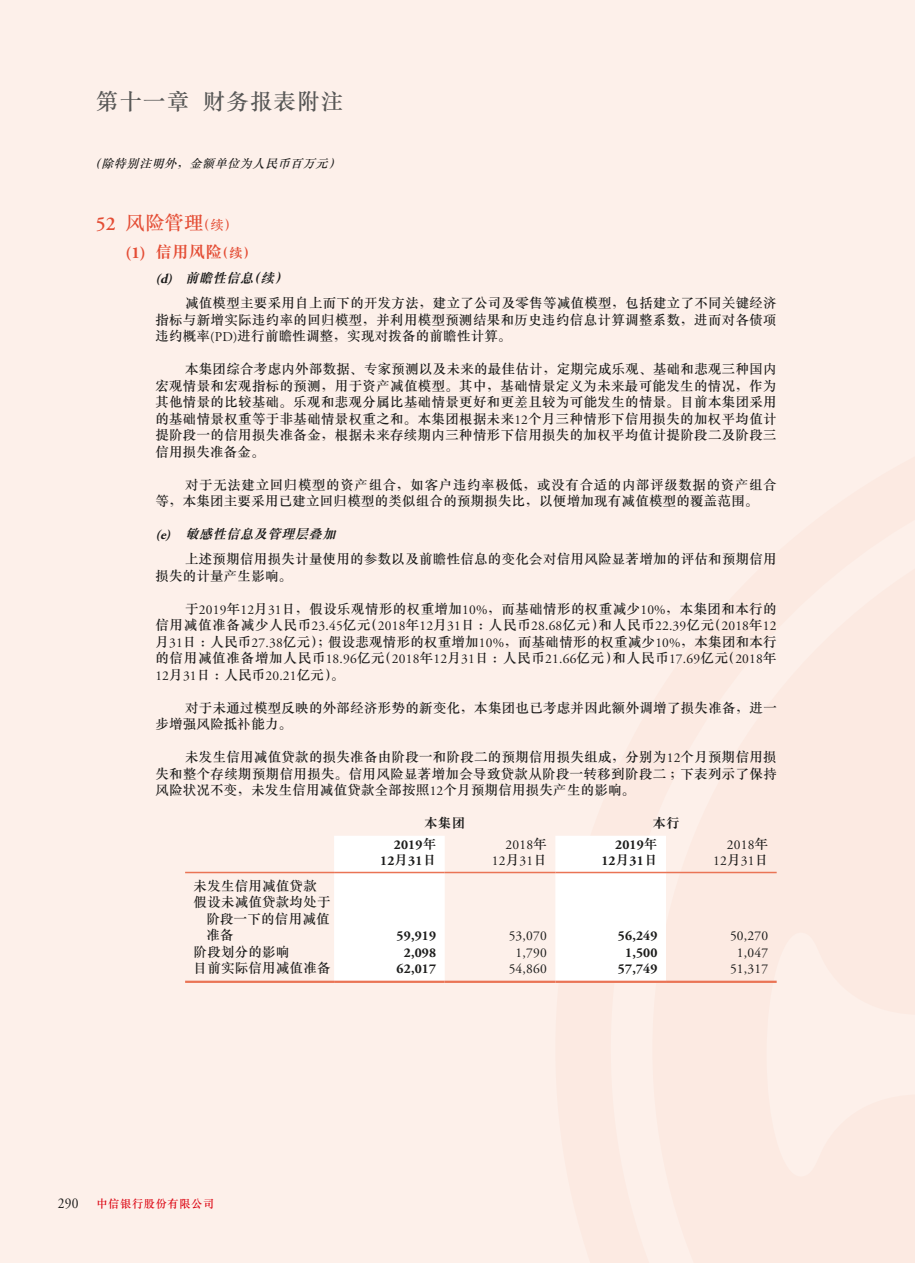
<style>
.page{position:relative;width:915px;height:1263px;background:#fff}
.page>*{position:absolute;margin:0;border:0;box-sizing:border-box;transform-origin:0 0}
.t1{font:500 22.5px "M Sung PRC";letter-spacing:.05em;color:#575756}
.t2{font:500 19.5px "M Sung PRC";color:#e44d35}
.t3{font:700 16.5px "M Sung PRC";color:#e44d35}
.t4{font:500 13.5px/16.5px "M Sung PRC";letter-spacing:.02em;color:#1c1c1b}
.t5{font:700 13.5px "Adobe Garamond Pro";letter-spacing:.015em;color:#1c1c1b}
.t6{font:13.5px "Adobe Garamond Pro";letter-spacing:.015em;color:#1c1c1b}
.t7{font:700 13.5px "M Sung PRC";color:#1c1c1b}
.t8{font:italic 500 12px "M Sung PRC";color:#1c1c1b}
.t9{font:500 11.25px "M Sung HKS";letter-spacing:.05em;color:#dc0613}
.s1{font-family:"Adobe Garamond Pro";font-weight:600}
.s2{font-size:13.5px}
.s3{font-family:"Adobe Garamond Pro"}
.s4{font-family:"Adobe Garamond Pro";font-weight:700;font-style:italic}
.s5{font-weight:700;font-style:italic}
.s6{font-family:"Adobe Garamond Pro";font-weight:400}
.s7{font-family:"M Sung PRC"}
.s8{font-family:"M Sung PRC";font-weight:500}
.s9{font-family:"Adobe Garamond Pro";font-weight:400;font-size:15px;color:#1c1c1b}
</style>
<div class="page">
<div style="left:0;top:0;width:914px;height:1263px;background:#fdf0ea"></div>
<svg style="left:334px;top:836px;width:331px;height:145px;fill:#fff"></svg>
<hr style="left:185px;top:872px;width:149px;height:1px;background:#ea7455">
<hr style="left:334px;top:872px;width:110px;height:1px;background:#ea7455">
<hr style="left:444px;top:872px;width:111px;height:1px;background:#ea7455">
<hr style="left:555px;top:872px;width:110px;height:1px;background:#ea7455">
<hr style="left:665px;top:872px;width:111px;height:1px;background:#ea7455">
<hr style="left:185px;top:981px;width:149px;height:2px;background:#ea7455">
<hr style="left:334px;top:981px;width:110px;height:2px;background:#ea7455">
<hr style="left:444px;top:981px;width:111px;height:2px;background:#ea7455">
<hr style="left:555px;top:981px;width:110px;height:2px;background:#ea7455">
<hr style="left:665px;top:981px;width:111px;height:2px;background:#ea7455">
<h1 class="t1" style="left:96px;top:91px;width:249px">第十一章 财务报表附注</h1>
<p class="t8" style="left:89px;top:157px;width:256px">（除特别注明外，金额单位为人民币百万元）</p>
<h2 class="t2" style="left:96px;top:213px;width:143px"><span class="s1">52</span> 风险管理<span class="s2">（续）</span></h2>
<p class="t3" style="left:125px;top:244px;width:132px"><span class="s3">(1)</span> 信用风险<span class="s2">（续）</span></p>
<p class="t4" style="left:185px;top:265px;width:593px;line-height:25px;text-indent:-30px"><span class="s4">(d)</span> <span class="s5">前瞻性信息（续）<br></span>减值模型主要采用自上而下的开发方法，建立了公司及零售等减值模型，包括建立了不同关键经济</p>
<p class="t4" style="left:155px;top:311px;width:622px">指标与新增实际违约率的回归模型，并利用模型预测结果和历史违约信息计算调整系数，进而对各债项违约概率<span class="s6">(PD)</span>进行前瞻性调整，实现对拨备的前瞻性计算。</p>
<p class="t4" style="left:155px;top:361px;width:622px;text-align:justify;text-indent:30px">本集团综合考虑内外部数据、专家预测以及未来的最佳估计，定期完成乐观、基础和悲观三种国内宏观情景和宏观指标的预测，用于资产减值模型。其中，基础情景定义为未来最可能发生的情况，作为其他情景的比较基础。乐观和悲观分属比基础情景更好和更差且较为可能发生的情景。目前本集团采用的基础情景权重等于非基础情景权重之和。本集团根据未来<span class="s6">12</span>个月三种情形下信用损失的加权平均值计提阶段一的信用损失准备金，根据未来存续期内三种情形下信用损失的加权平均值计提阶段二及阶段三信用损失准备金。</p>
<p class="t4" style="left:155px;top:476px;width:622px;text-indent:30px">对于无法建立回归模型的资产组合，如客户违约率极低，或没有合适的内部评级数据的资产组合等，本集团主要采用已建立回归模型的类似组合的预期损失比，以便增加现有减值模型的覆盖范围。</p>
<p class="t4" style="left:185px;top:521px;width:593px;line-height:25px;text-indent:-30px"><span class="s4">(e)</span> <span class="s5">敏感性信息及管理层叠加<br></span>上述预期信用损失计量使用的参数以及前瞻性信息的变化会对信用风险显著增加的评估和预期信用</p>
<p class="t4" style="left:155px;top:567px;width:138px">损失的计量产生影响。</p>
<p class="t4" style="left:155px;top:600px;width:622px;text-align:justify;text-indent:30px">于<span class="s6">2019</span>年<span class="s6">12</span>月<span class="s6">31</span>日，假设乐观情形的权重增加<span class="s6">10%</span>，而基础情形的权重减少<span class="s6">10%</span>，本集团和本行的信用减值准备减少人民币<span class="s6">23.45</span>亿元（<span class="s6">2018</span>年<span class="s6">12</span>月<span class="s6">31</span>日：人民币<span class="s6">28.68</span>亿元）和人民币<span class="s6">22.39</span>亿元（<span class="s6">2018</span>年<span class="s6">12</span>月<span class="s6">31</span>日：人民币<span class="s6">27.38</span>亿元）；假设悲观情形的权重增加<span class="s6">10%</span>，而基础情形的权重减少<span class="s6">10%</span>，本集团和本行的信用减值准备增加人民币<span class="s6">18.96</span>亿元（<span class="s6">2018</span>年<span class="s6">12</span>月<span class="s6">31</span>日：人民币<span class="s6">21.66</span>亿元）和人民币<span class="s6">17.69</span>亿元（<span class="s6">2018</span>年<span class="s6">12</span>月<span class="s6">31</span>日：人民币<span class="s6">20.21</span>亿元）。</p>
<p class="t4" style="left:155px;top:699px;width:622px;text-indent:30px">对于未通过模型反映的外部经济形势的新变化，本集团也已考虑并因此额外调增了损失准备，进一步增强风险抵补能力。</p>
<p class="t4" style="left:155px;top:749px;width:622px;text-align:justify;text-indent:30px">未发生信用减值贷款的损失准备由阶段一和阶段二的预期信用损失组成，分别为<span class="s6">12</span>个月预期信用损失和整个存续期预期信用损失。信用风险显著增加会导致贷款从阶段一转移到阶段二；下表列示了保持风险状况不变，未发生信用减值贷款全部按照<span class="s6">12</span>个月预期信用损失产生的影响。</p>
<p class="t7" style="left:424px;top:816px;width:42px">本集团</p>
<p class="t7" style="left:652px;top:816px;width:29px">本行</p>
<p class="t5" style="left:393px;top:837px;width:44px">2019<span class="s7">年</span></p>
<p class="t6" style="left:505px;top:836px;width:43px">2018<span class="s8">年</span></p>
<p class="t5" style="left:615px;top:837px;width:44px">2019<span class="s7">年</span></p>
<p class="t6" style="left:726px;top:836px;width:43px">2018<span class="s8">年</span></p>
<p class="t5" style="left:380px;top:853px;width:58px">12<span class="s7">月</span>31<span class="s7">日</span></p>
<p class="t6" style="left:491px;top:853px;width:57px">12<span class="s8">月</span>31<span class="s8">日</span></p>
<p class="t5" style="left:601px;top:853px;width:58px">12<span class="s7">月</span>31<span class="s7">日</span></p>
<p class="t6" style="left:712px;top:853px;width:57px">12<span class="s8">月</span>31<span class="s8">日</span></p>
<p class="t4" style="left:193px;top:877px;width:125px">未发生信用减值贷款</p>
<p class="t4" style="left:193px;top:894px;width:138px">假设未减值贷款均处于</p>
<p class="t4" style="left:206px;top:910px;width:125px">阶段一下的信用减值</p>
<p class="t4" style="left:206px;top:927px;width:29px">准备</p>
<p class="t5" style="left:396px;top:928px;width:41px">59,919</p>
<p class="t6" style="left:508px;top:928px;width:40px">53,070</p>
<p class="t5" style="left:617px;top:928px;width:41px">56,249</p>
<p class="t6" style="left:729px;top:928px;width:40px">50,270</p>
<p class="t4" style="left:193px;top:943px;width:97px">阶段划分的影响</p>
<p class="t5" style="left:403px;top:944px;width:34px">2,098</p>
<p class="t6" style="left:515px;top:944px;width:33px">1,790</p>
<p class="t5" style="left:625px;top:944px;width:34px">1,500</p>
<p class="t6" style="left:736px;top:944px;width:33px">1,047</p>
<p class="t4" style="left:193px;top:960px;width:138px">目前实际信用减值准备</p>
<p class="t5" style="left:396px;top:961px;width:41px">62,017</p>
<p class="t6" style="left:508px;top:961px;width:40px">54,860</p>
<p class="t5" style="left:617px;top:961px;width:41px">57,749</p>
<p class="t6" style="left:729px;top:961px;width:40px">51,317</p>
<p class="t9" style="left:58px;top:1195px;width:158px"><span class="s9">290</span> 中信銀行股份有限公司</p>
</div>
